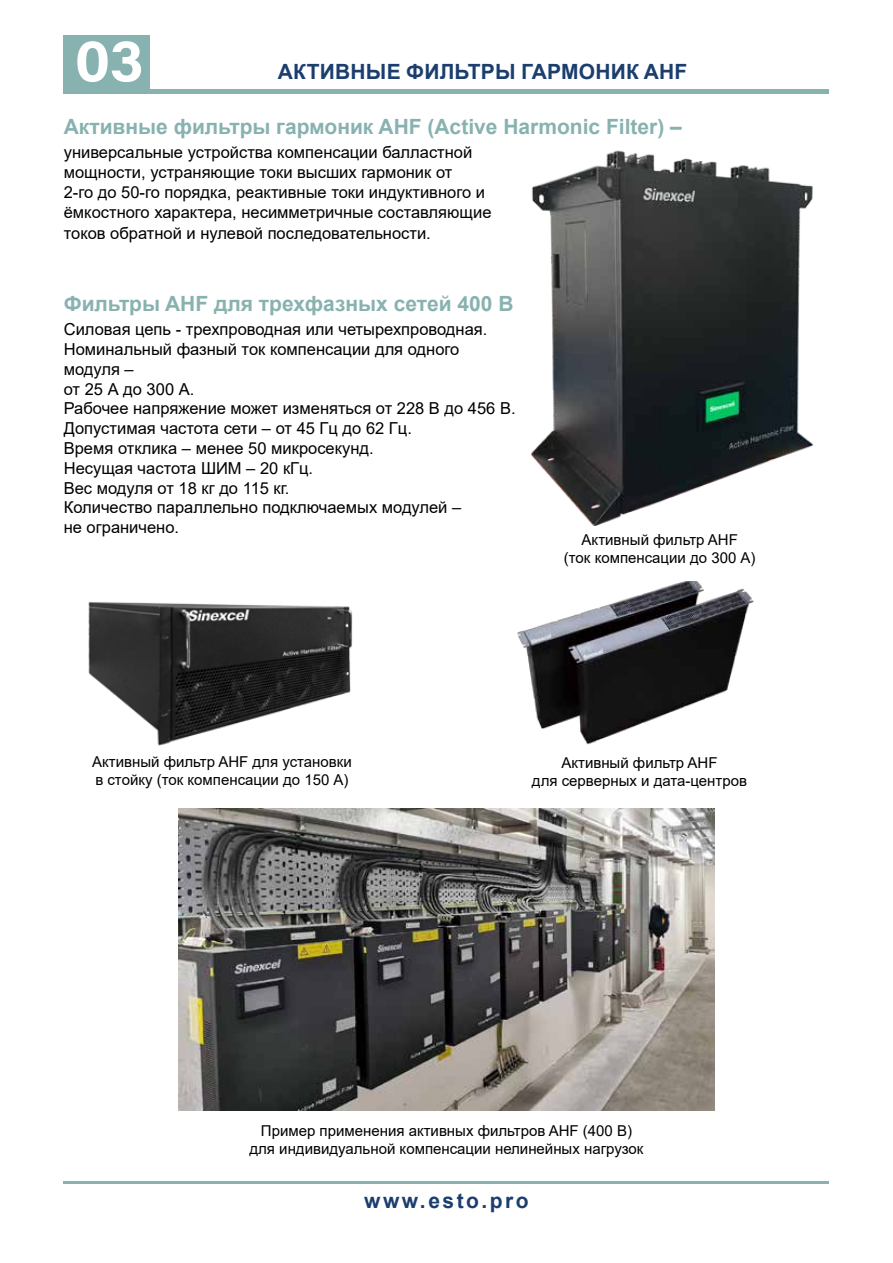
<style>
.page{position:relative;width:893px;height:1263px;background:#fff}
.page>*{position:absolute;margin:0;border:0;box-sizing:border-box;transform-origin:0 0}
.t1{font:700 60px "Acumin Pro";color:#fff}
.t2{font:700 21px "Arial";color:#88b2b0}
.t3{font:700 21px "Arial";letter-spacing:.01em;color:#1b3e6f}
.t4{font:700 21px "Arial";letter-spacing:.12em;color:#1b3e6f}
.t5{font:16.5px/19.8px "Arial";color:#000}
.t6{font:15px/18px "Arial";color:#000;text-align:center}
</style>
<div class="page">
<div style="left:64px;top:89px;width:765px;height:5px;background:#88b2b0"></div>
<hr style="left:64px;top:1181px;width:765px;height:3px;background:#88b2b0">
<div style="left:64px;top:35px;width:86px;height:56px;background:#88b2b0"></div>
<img style="left:88px;top:602px;width:265px;height:144px">
<img style="left:530px;top:150px;width:284px;height:376px">
<img style="left:517px;top:581px;width:237px;height:164px">
<img style="left:178px;top:808px;width:537px;height:302px">
<h1 class="t1" style="left:75px;top:18px;width:70px">03</h1>
<p class="t3" style="left:278px;top:57px;width:411px">АКТИВНЫЕ ФИЛЬТРЫ ГАРМОНИК AHF</p>
<p class="t2" style="left:64px;top:112px;width:620px">Активные фильтры гармоник AHF (Active Harmonic Filter) –</p>
<p class="t5" style="left:64px;top:143px;width:429px">универсальные устройства компенсации балластной мощности, устраняющие токи высших гармоник от<br>2-го до 50-го порядка, реактивные токи индуктивного и ёмкостного характера, несимметричные составляющие</p>
<p class="t5" style="left:64px;top:224px;width:369px">токов обратной и нулевой последовательности.</p>
<p class="t2" style="left:64px;top:289px;width:451px">Фильтры AHF для трехфазных сетей 400 В</p>
<p class="t5" style="left:64px;top:319px;width:453px">Силовая цепь - трехпроводная или четырехпроводная.<br>Номинальный фазный ток компенсации для одного модуля –<br>от 25 А до 300 А.<br>Рабочее напряжение может изменяться от 228 В до 456 В.<br>Допустимая частота сети – от 45 Гц до 62 Гц.<br>Время отклика – менее 50 микросекунд.<br>Несущая частота ШИМ – 20 кГц.<br>Вес модуля от 18 кг до 115 кг.<br>Количество параллельно подключаемых модулей –<br>не ограничено.</p>
<p class="t6" style="left:564px;top:531px;width:193px">Активный фильтр AHF<br>(ток компенсации до 300 А)</p>
<p class="t6" style="left:92px;top:752px;width:261px;text-align:left">Активный фильтр AHF для установки в стойку (ток компенсации до 150 А)</p>
<p class="t6" style="left:532px;top:754px;width:217px">Активный фильтр AHF<br>для серверных и дата-центров</p>
<p class="t6" style="left:249px;top:1122px;width:395px">Пример применения активных фильтров AHF (400 В) для индивидуальной компенсации нелинейных нагрузок</p>
<p class="t4" style="left:364px;top:1186px;width:166px">www.esto.pro</p>
</div>
